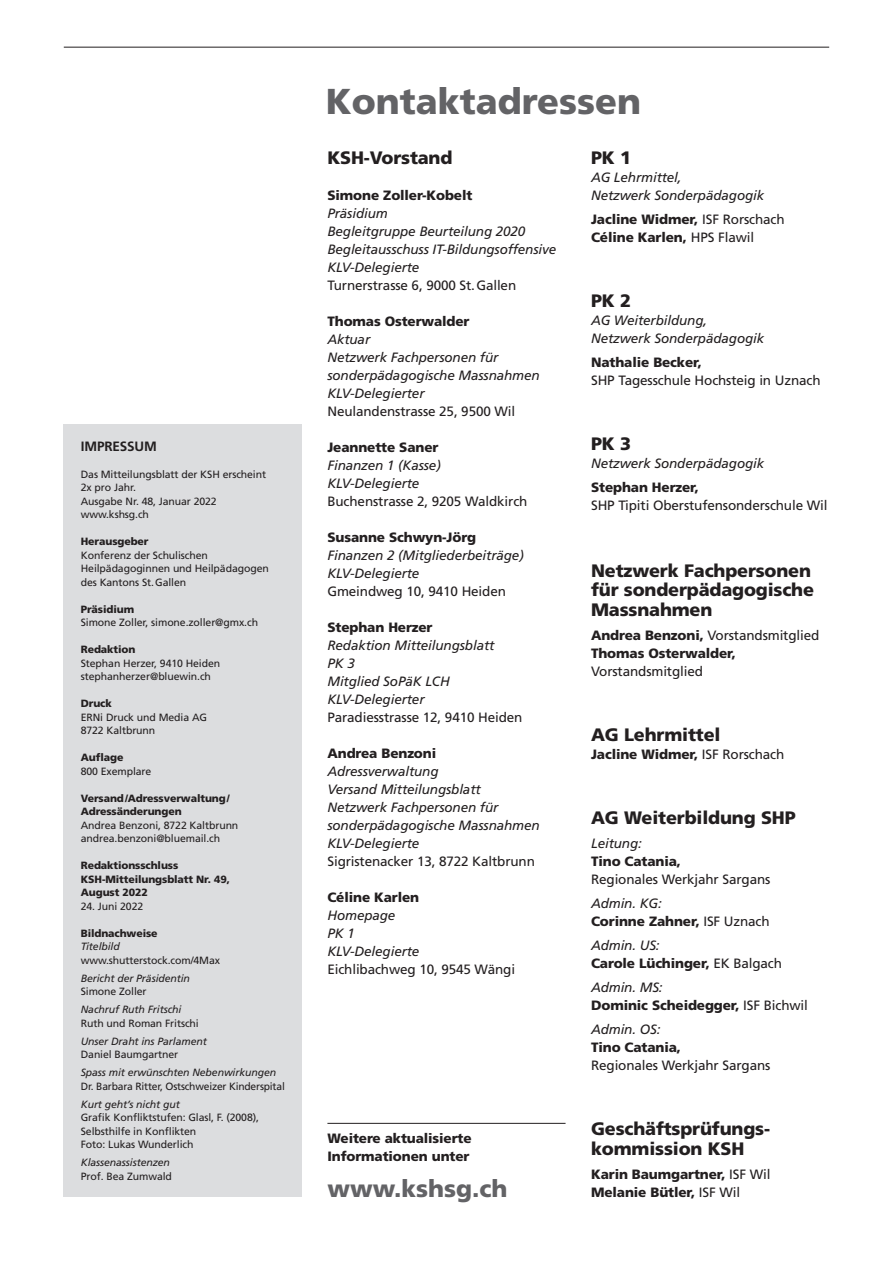
<style>
.page{position:relative;width:893px;height:1263px;background:#fff}
.page>*{position:absolute;margin:0;border:0;box-sizing:border-box;transform-origin:0 0}
.t1{font:900 36px "Frutiger LT Std";color:#636366}
.t2{font:900 24px "Frutiger LT Std";color:#636366}
.t3{font:900 18px/19.5px "Frutiger LT Std";letter-spacing:-.01em;color:#231f20}
.t4{font:italic 13.5px/18px "Frutiger LT Std";letter-spacing:-.01em;color:#231f20}
.t5{font:900 13.5px/18px "Frutiger LT Std";letter-spacing:-.01em;color:#231f20}
.t6{font:13.5px "Frutiger LT Std";letter-spacing:-.01em;color:#231f20}
.t7{font:700 13.5px "Frutiger LT Std";letter-spacing:-.01em;color:#231f20}
.t8{font:10.5px/13.5px "Frutiger LT Std";letter-spacing:-.01em;color:#231f20}
.t9{font:900 10.5px/13.5px "Frutiger LT Std";letter-spacing:-.01em;color:#231f20}
.t10{font:italic 10.5px "Frutiger LT Std";letter-spacing:-.01em;color:#231f20}
.s1{font-weight:400}
.s2{font-weight:400;font-style:italic}
</style>
<div class="page">
<hr style="left:64px;top:47px;width:765px;height:1px;background:#231f20">
<hr style="left:327px;top:1123px;width:239px;height:1px;background:#231f20">
<div style="left:64px;top:424px;width:238px;height:773px;background:#dcdddf"></div>
<p class="t7" style="left:81px;top:438px;width:78px">IMPRESSUM</p>
<p class="t8" style="left:81px;top:467px;width:187px">Das Mitteilungsblatt der KSH erscheint<br>2x pro Jahr.<br>Ausgabe Nr. 48, Januar 2022 www.kshsg.ch</p>
<p class="t9" style="left:81px;top:535px;width:69px">Herausgeber</p>
<p class="t8" style="left:81px;top:548px;width:190px">Konferenz der Schulischen<br>Heilpädagoginnen und Heilpädagogen des Kantons St.Gallen</p>
<p class="t9" style="left:81px;top:602px;width:55px">Präsidium</p>
<p class="t8" style="left:81px;top:616px;width:179px">Simone Zoller, simone.zoller@gmx.ch</p>
<p class="t9" style="left:81px;top:643px;width:56px">Redaktion</p>
<p class="t8" style="left:81px;top:656px;width:141px">Stephan Herzer, 9410 Heiden stephanherzer@bluewin.ch</p>
<p class="t9" style="left:81px;top:697px;width:33px">Druck</p>
<p class="t8" style="left:81px;top:710px;width:128px">ERNi Druck und Media AG<br>8722 Kaltbrunn</p>
<p class="t9" style="left:81px;top:751px;width:44px">Auflage</p>
<p class="t8" style="left:81px;top:764px;width:72px">800 Exemplare</p>
<p class="t9" style="left:81px;top:791px;width:151px">Versand/Adressverwaltung/<br>Adressänderungen</p>
<p class="t8" style="left:81px;top:818px;width:159px">Andrea Benzoni, 8722 Kaltbrunn andrea.benzoni@bluemail.ch</p>
<p class="t9" style="left:81px;top:859px;width:151px">Redaktionsschluss<br>KSH-Mitteilungsblatt Nr. 49,<br>August 2022</p>
<p class="t8" style="left:81px;top:899px;width:64px">24. Juni 2022</p>
<p class="t9" style="left:81px;top:926px;width:78px">Bildnachweise</p>
<p class="t10" style="left:81px;top:940px;width:41px">Titelbild</p>
<p class="t8" style="left:81px;top:953px;width:141px">www.shutterstock.com/4Max</p>
<p class="t10" style="left:81px;top:972px;width:111px">Bericht der Präsidentin</p>
<p class="t8" style="left:81px;top:985px;width:67px">Simone Zoller</p>
<p class="t10" style="left:81px;top:1003px;width:102px">Nachruf Ruth Fritschi</p>
<p class="t8" style="left:81px;top:1016px;width:120px">Ruth und Roman Fritschi</p>
<p class="t10" style="left:81px;top:1035px;width:128px">Unser Draht ins Parlament</p>
<p class="t8" style="left:81px;top:1048px;width:99px">Daniel Baumgartner</p>
<p class="t10" style="left:81px;top:1066px;width:197px">Spass mit erwünschten Nebenwirkungen</p>
<p class="t8" style="left:81px;top:1079px;width:206px">Dr. Barbara Ritter, Ostschweizer Kinderspital</p>
<p class="t10" style="left:81px;top:1098px;width:101px">Kurt geht’s nicht gut</p>
<p class="t8" style="left:81px;top:1111px;width:180px">Grafik Konfliktstufen: Glasl, F. (2008),<br>Selbsthilfe in Konflikten<br>Foto: Lukas Wunderlich</p>
<p class="t10" style="left:81px;top:1156px;width:91px">Klassenassistenzen</p>
<p class="t8" style="left:81px;top:1169px;width:93px">Prof. Bea Zumwald</p>
<h1 class="t1" style="left:326px;top:80px;width:317px">Kontaktadressen</h1>
<h3 class="t3" style="left:327px;top:148px;width:127px">KSH-Vorstand</h3>
<p class="t5" style="left:327px;top:186px;width:146px">Simone Zoller-Kobelt</p>
<p class="t4" style="left:327px;top:204px;width:230px">Präsidium<br>Begleitgruppe Beurteilung 2020<br>Begleitausschuss IT-Bildungsoffensive<br>KLV-Delegierte</p>
<p class="t6" style="left:327px;top:277px;width:190px">Turnerstrasse 6, 9000 St.Gallen</p>
<p class="t5" style="left:327px;top:312px;width:144px">Thomas Osterwalder</p>
<p class="t4" style="left:327px;top:330px;width:214px">Aktuar<br>Netzwerk Fachpersonen für sonderpädagogische Massnahmen<br>KLV-Delegierter</p>
<p class="t6" style="left:327px;top:403px;width:189px">Neulandenstrasse 25, 9500 Wil</p>
<p class="t5" style="left:327px;top:438px;width:113px">Jeannette Saner</p>
<p class="t4" style="left:327px;top:456px;width:115px">Finanzen 1 (Kasse)<br>KLV-Delegierte</p>
<p class="t6" style="left:327px;top:493px;width:202px">Buchenstrasse 2, 9205 Waldkirch</p>
<p class="t5" style="left:327px;top:528px;width:150px">Susanne Schwyn-Jörg</p>
<p class="t4" style="left:327px;top:546px;width:198px">Finanzen 2 (Mitgliederbeiträge)<br>KLV-Delegierte</p>
<p class="t6" style="left:327px;top:583px;width:180px">Gmeindweg 10, 9410 Heiden</p>
<p class="t5" style="left:327px;top:618px;width:107px">Stephan Herzer</p>
<p class="t4" style="left:327px;top:636px;width:168px">Redaktion Mitteilungsblatt<br>PK 3<br>Mitglied SoPäK LCH<br>KLV-Delegierter</p>
<p class="t6" style="left:327px;top:709px;width:197px">Paradiesstrasse 12, 9410 Heiden</p>
<p class="t5" style="left:327px;top:744px;width:110px">Andrea Benzoni</p>
<p class="t4" style="left:327px;top:762px;width:214px">Adressverwaltung<br>Versand Mitteilungsblatt<br>Netzwerk Fachpersonen für sonderpädagogische Massnahmen<br>KLV-Delegierte</p>
<p class="t6" style="left:327px;top:853px;width:209px">Sigristenacker 13, 8722 Kaltbrunn</p>
<p class="t5" style="left:327px;top:888px;width:93px">Céline Karlen</p>
<p class="t4" style="left:327px;top:906px;width:94px">Homepage<br>PK 1<br>KLV-Delegierte</p>
<p class="t6" style="left:327px;top:961px;width:189px">Eichlibachweg 10, 9545 Wängi</p>
<p class="t5" style="left:327px;top:1129px;width:146px">Weitere aktualisierte<br>Informationen unter</p>
<h2 class="t2" style="left:327px;top:1174px;width:182px">www.kshsg.ch</h2>
<h3 class="t3" style="left:591px;top:148px;width:42px">PK 1</h3>
<p class="t4" style="left:591px;top:168px;width:175px">AG Lehrmittel,<br>Netzwerk Sonderpädagogik</p>
<p class="t5" style="left:591px;top:210px;width:195px">Jacline Widmer, <span class="s1">ISF Rorschach<br></span>Céline Karlen, <span class="s1">HPS Flawil</span></p>
<h3 class="t3" style="left:591px;top:291px;width:42px">PK 2</h3>
<p class="t4" style="left:591px;top:311px;width:175px">AG Weiterbildung,<br>Netzwerk Sonderpädagogik</p>
<p class="t5" style="left:591px;top:353px;width:112px">Nathalie Becker,</p>
<p class="t6" style="left:591px;top:372px;width:231px">SHP Tagesschule Hochsteig in Uznach</p>
<h3 class="t3" style="left:591px;top:434px;width:42px">PK 3</h3>
<p class="t4" style="left:591px;top:455px;width:175px">Netzwerk Sonderpädagogik</p>
<p class="t5" style="left:591px;top:478px;width:109px">Stephan Herzer,</p>
<p class="t6" style="left:591px;top:498px;width:238px">SHP Tipiti Oberstufensonderschule Wil</p>
<h3 class="t3" style="left:591px;top:561px;width:225px">Netzwerk Fachpersonen für sonderpädagogische<br>Massnahmen</h3>
<p class="t5" style="left:591px;top:626px;width:230px">Andrea Benzoni, <span class="s1">Vorstandsmitglied<br></span>Thomas Osterwalder,</p>
<p class="t6" style="left:591px;top:663px;width:113px">Vorstandsmitglied</p>
<h3 class="t3" style="left:591px;top:725px;width:131px">AG Lehrmittel</h3>
<p class="t5" style="left:591px;top:745px;width:195px">Jacline Widmer, <span class="s1">ISF Rorschach</span></p>
<h3 class="t3" style="left:591px;top:808px;width:206px">AG Weiterbildung SHP</h3>
<p class="t4" style="left:591px;top:834px;width:52px">Leitung:</p>
<p class="t5" style="left:591px;top:852px;width:92px">Tino Catania,</p>
<p class="t6" style="left:591px;top:871px;width:181px">Regionales Werkjahr Sargans</p>
<p class="t5" style="left:591px;top:894px;width:180px"><span class="s2">Admin. KG:<br></span>Corinne Zahner, <span class="s1">ISF Uznach</span></p>
<p class="t5" style="left:591px;top:936px;width:192px"><span class="s2">Admin. US:<br></span>Carole Lüchinger, <span class="s1">EK Balgach</span></p>
<p class="t5" style="left:591px;top:978px;width:218px"><span class="s2">Admin. MS:<br></span>Dominic Scheidegger, <span class="s1">ISF Bichwil</span></p>
<p class="t4" style="left:591px;top:1021px;width:71px">Admin. OS:</p>
<p class="t5" style="left:591px;top:1038px;width:92px">Tino Catania,</p>
<p class="t6" style="left:591px;top:1058px;width:181px">Regionales Werkjahr Sargans</p>
<h3 class="t3" style="left:591px;top:1119px;width:180px">Geschäftsprüfungs&shy;kommission KSH</h3>
<p class="t5" style="left:591px;top:1165px;width:181px">Karin Baumgartner, <span class="s1">ISF Wil<br></span>Melanie Bütler, <span class="s1">ISF Wil</span></p>
</div>
